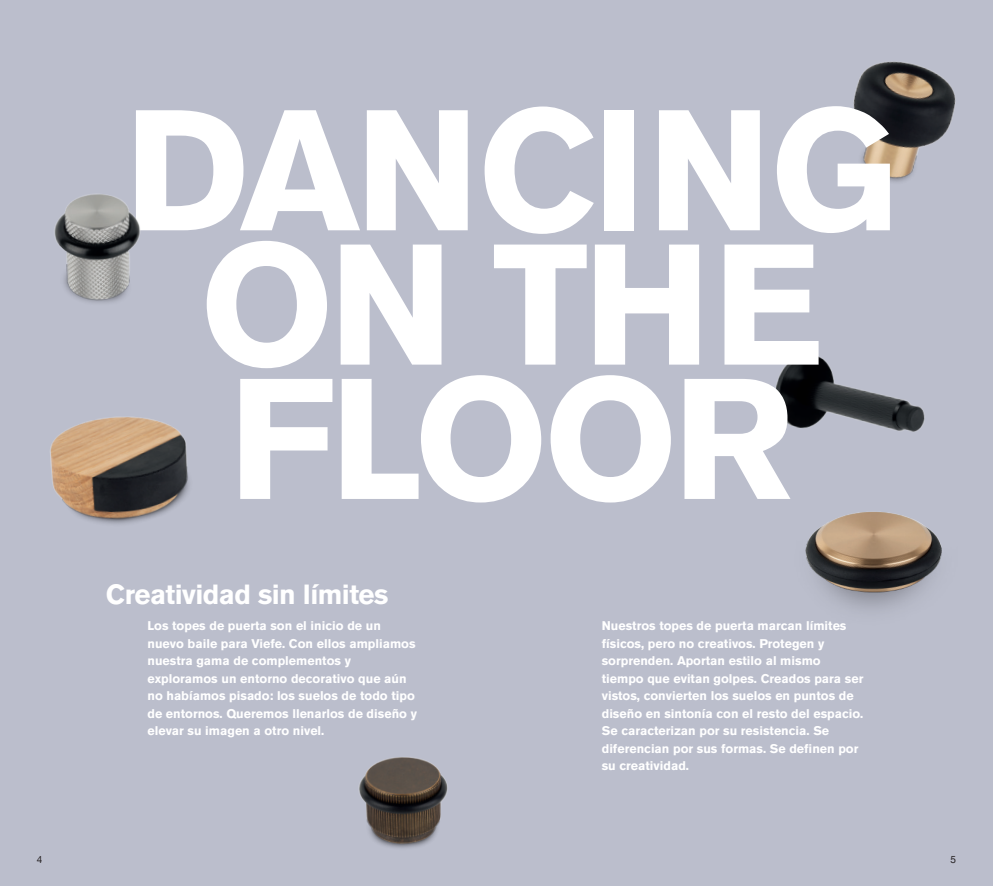
<style>
.page{position:relative;width:993px;height:886px;background:#fff}
.page>*{position:absolute;margin:0;border:0;box-sizing:border-box;transform-origin:0 0}
.t1{font:700 170px/134.2px "Akzidenz Grotesk Pro";letter-spacing:-.03em;color:#fff;text-align:center}
.t2{font:700 27.5px "Akzidenz Grotesk Pro";letter-spacing:-.02em;color:#fff}
.t3{font:700 12.5px/17.5px "Akzidenz Grotesk Pro";color:#fff}
.t4{font:10px "Helvetica Neue";color:#231f20}
</style>
<div class="page">
<div style="left:0;top:0;width:992px;height:886px;background:#bbbecc"></div>
<img style="left:775px;top:354px;width:150px;height:78px">
<img style="left:853px;top:61px;width:103px;height:121px">
<img style="left:805px;top:512px;width:137px;height:98px">
<img style="left:50px;top:417px;width:139px;height:107px">
<img style="left:359px;top:757px;width:89px;height:91px">
<img style="left:55px;top:194px;width:85px;height:109px">
<h1 class="t1" style="left:124px;top:102px;width:774px">DANCING<br>ON THE<br>FLOOR</h1>
<h2 class="t2" style="left:106px;top:576px;width:284px">Creatividad sin límites</h2>
<p class="t3" style="left:147px;top:617px;width:271px">Los topes de puerta son el inicio de un nuevo baile para Viefe. Con ellos ampliamos nuestra gama de complementos y exploramos un entorno decorativo que aún no habíamos pisado: los suelos de todo tipo de entornos. Queremos llenarlos de diseño y elevar su imagen a otro nivel.</p>
<p class="t3" style="left:601px;top:617px;width:263px">Nuestros topes de puerta marcan límites físicos, pero no creativos. Protegen y sorprenden. Aportan estilo al mismo tiempo que evitan golpes. Creados para ser vistos, convierten los suelos en puntos de diseño en sintonía con el resto del espacio.<br>Se caracterizan por su resistencia. Se diferencian por sus formas. Se definen por su creatividad.</p>
<p class="t4" style="left:37px;top:852px;width:7px">4</p>
<p class="t4" style="left:950px;top:852px;width:7px">5</p>
</div>
